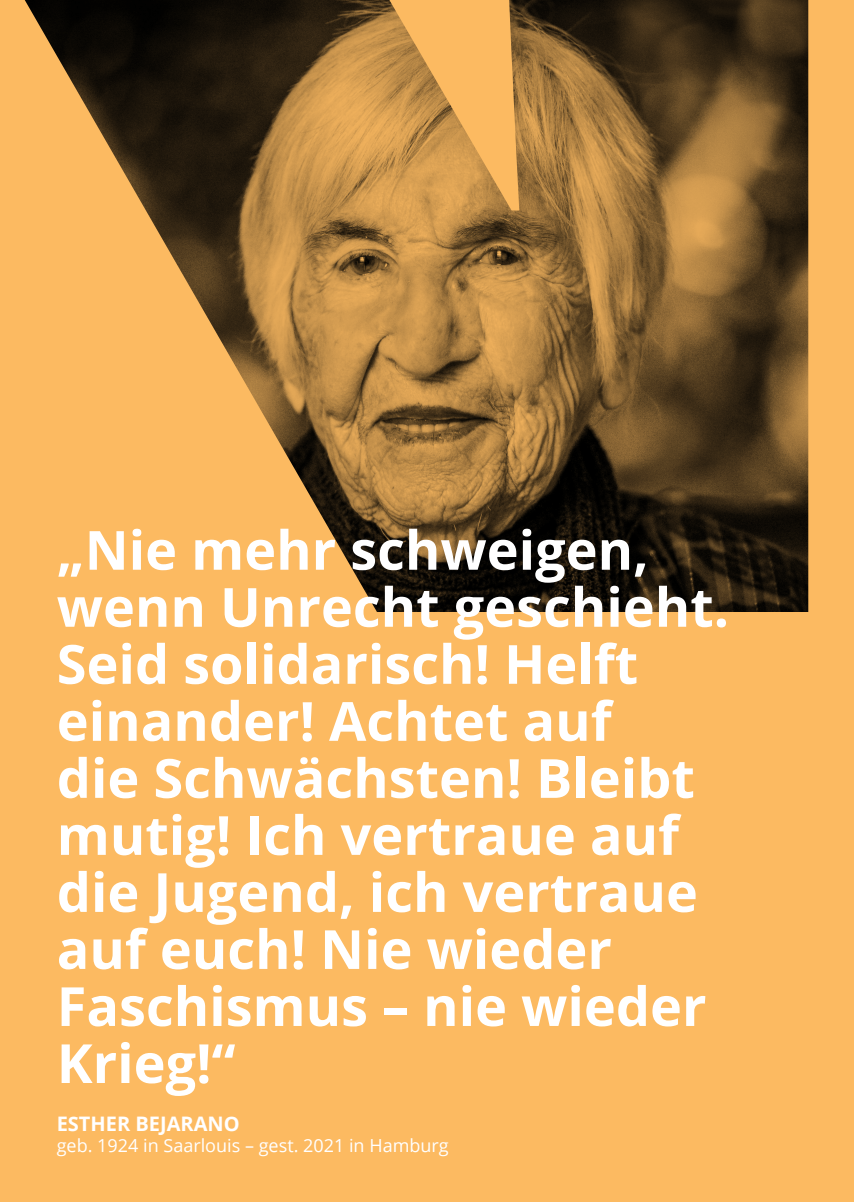
<style>
.page{position:relative;width:854px;height:1202px;background:#fff}
.page>*{position:absolute;margin:0;border:0;box-sizing:border-box;transform-origin:0 0}
.t1{font:700 54px/57px "Open Sans";color:#fff}
.t2{font:700 20px "Open Sans";color:#fff}
.t3{font:18px "Open Sans";color:#fff}
</style>
<div class="page">
<div style="left:0;top:0;width:853px;height:1202px;background:#fcba61"></div>
<img style="left:25px;top:0;width:783px;height:612px">
<p class="t1" style="left:57px;top:520px;width:673px">„Nie mehr schweigen, wenn Unrecht geschieht.<br>Seid solidarisch! Helft einander! Achtet auf<br>die Schwächsten! Bleibt mutig! Ich vertraue auf die Jugend, ich vertraue auf euch! Nie wieder<br>Faschismus – nie wieder<br>Krieg!“</p>
<p class="t2" style="left:57px;top:1109px;width:184px">ESTHER BEJARANO</p>
<p class="t3" style="left:57px;top:1133px;width:393px">geb. 1924 in Saarlouis – gest. 2021 in Hamburg</p>
</div>
